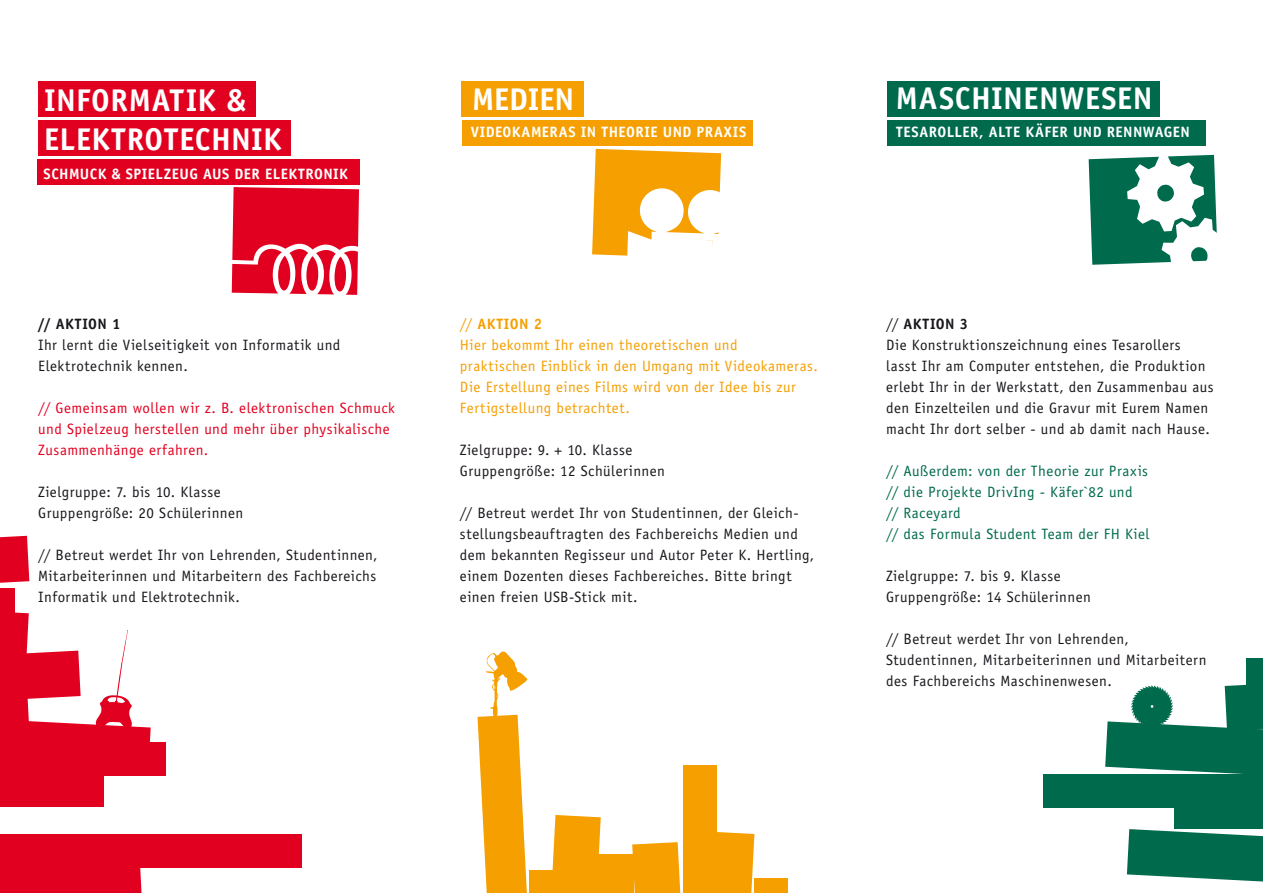
<style>
.page{position:relative;width:1263px;height:893px;background:#fff}
.page>*{position:absolute;margin:0;border:0;box-sizing:border-box;transform-origin:0 0}
.t1{font:700 31.5px "Officina Sans Std";letter-spacing:.015em;color:#fff}
.t2{font:15px/21px "Officina Sans Std";letter-spacing:.03em;color:#1a171c}
.t3{font:15px/21px "Officina Sans Std";letter-spacing:.03em;color:#f59f00}
.t4{font:15px/21px "Officina Sans Std";letter-spacing:.03em;color:#e20020}
.t5{font:15px/21px "Officina Sans Std";letter-spacing:.03em;color:#006a4d}
.t6{font:700 15px "Officina Sans Std";letter-spacing:.03em;color:#fff}
.t7{font:700 15px "Officina Sans Std";color:#1a171c}
.s1{font-weight:700}
</style>
<div class="page">
<div style="left:38px;top:81px;width:218px;height:35px;background:#e20020"></div>
<div style="left:38px;top:120px;width:253px;height:36px;background:#e20020"></div>
<svg style="left:592px;top:149px;width:130px;height:107px"></svg>
<div style="left:645px;top:193px;width:33px;height:34px;background:#fff;border-radius:50%"></div>
<div style="left:696px;top:199px;width:33px;height:33px;background:#fff;border-radius:50%"></div>
<div style="left:631px;top:236px;width:9px;height:25px;background:#fff"></div>
<svg style="left:231px;top:187px;width:128px;height:108px"></svg>
<div style="left:0;top:834px;width:302px;height:34px;background:#e20020"></div>
<div style="left:0;top:742px;width:166px;height:34px;background:#e20020"></div>
<svg style="left:1089px;top:155px;width:128px;height:110px"></svg>
<div style="left:1043px;top:774px;width:220px;height:34px;background:#006a4d"></div>
<div style="left:1246px;top:658px;width:17px;height:33px;background:#006a4d"></div>
<div style="left:717px;top:832px;width:37px;height:61px;background:#f59f00"></div>
<div style="left:754px;top:879px;width:34px;height:14px;background:#f59f00"></div>
<div style="left:683px;top:765px;width:34px;height:128px;background:#f59f00"></div>
<svg style="left:632px;top:842px;width:48px;height:51px"></svg>
<svg style="left:1127px;top:829px;width:136px;height:52px"></svg>
<div style="left:1174px;top:795px;width:89px;height:34px;background:#006a4d"></div>
<div style="left:0;top:773px;width:103px;height:34px;background:#e20020"></div>
<div style="left:0;top:868px;width:142px;height:25px;background:#e20020"></div>
<div style="left:0;top:588px;width:14px;height:34px;background:#e20020"></div>
<svg style="left:0;top:536px;width:29px;height:47px"></svg>
<svg style="left:552px;top:815px;width:49px;height:78px"></svg>
<div style="left:581px;top:855px;width:53px;height:38px;background:#f59f00"></div>
<div style="left:529px;top:870px;width:34px;height:23px;background:#f59f00"></div>
<svg style="left:477px;top:652px;width:50px;height:241px"></svg>
<svg style="left:1105px;top:684px;width:158px;height:90px"></svg>
<svg style="left:0;top:612px;width:151px;height:130px"></svg>
<div style="left:37px;top:160px;width:323px;height:25px;background:#e20020"></div>
<div style="left:461px;top:81px;width:123px;height:35px;background:#f59f00"></div>
<div style="left:462px;top:120px;width:291px;height:26px;background:#f59f00"></div>
<div style="left:887px;top:81px;width:272px;height:36px;background:#006a4d"></div>
<div style="left:888px;top:121px;width:318px;height:25px;background:#006a4d"></div>
<h1 class="t1" style="left:44px;top:81px;width:143px">INFORMATIK</h1>
<h1 class="t1" style="left:227px;top:81px;width:21px">&amp;</h1>
<h1 class="t1" style="left:44px;top:120px;width:33px">ELEKTR</h1>
<h1 class="t1" style="left:145px;top:120px;width:37px">OTECH</h1>
<h1 class="t1" style="left:231px;top:120px;width:36px">NIK</h1>
<p class="t6" style="left:44px;top:164px;width:200px">SCH MUCK &amp; SPIELZEUG AUS DER</p>
<p class="t6" style="left:265px;top:164px;width:17px">ELEKTR</p>
<p class="t6" style="left:314px;top:164px;width:28px">ONIK</p>
<p class="t7" style="left:38px;top:314px;width:84px">// AKTION 1</p>
<p class="t2" style="left:38px;top:334px;width:304px">Ihr lernt die Vielseitigkeit von Informatik und<br>Elektrotechnik kennen.</p>
<p class="t4" style="left:38px;top:397px;width:358px">// Gemeinsam wollen wir z. B. elektronischen Schmuck und Spielzeug herstellen und mehr über physikalische<br>Zusammenhänge erfahren.</p>
<p class="t2" style="left:38px;top:481px;width:206px">Zielgruppe: 7. bis 10. Klasse<br>Gruppengröße: 20 Schülerinnen</p>
<p class="t2" style="left:38px;top:544px;width:341px;text-align:justify">// Betreut werdet Ihr von Lehrenden, Studentinnen, Mitarbeiterinnen und Mitarbeitern des Fachbereichs Informatik und Elektrotechnik.</p>
<h1 class="t1" style="left:472px;top:79px;width:38px">MEDIE</h1>
<h1 class="t1" style="left:554px;top:79px;width:21px">N</h1>
<p class="t6" style="left:471px;top:122px;width:270px">VIDEOKAM ERAS IN THEORIE UN D PRAXIS</p>
<p class="t3" style="left:460px;top:313px;width:360px">// <span class="s1">AKTION 2<br></span>Hier bekommt Ihr einen theoretischen und<br>praktischen Einblick in den Umgang mit Videokameras.<br>Die Erstellung eines Films wird von der Idee bis zur Fertigstellung betrachtet.</p>
<p class="t2" style="left:460px;top:439px;width:206px">Zielgruppe: 9. + 10. Klasse<br>Gruppengröße: 12 Schülerinnen</p>
<p class="t2" style="left:460px;top:502px;width:356px">// Betreut werdet Ihr von Studentinnen, der Gleich&shy;stellungsbeauftragten des Fachbereichs Medien und dem bekannten Regisseur und Autor Peter K. Hertling, einem Dozenten dieses Fachbereiches. Bitte bringt einen freien USB-Stick mit.</p>
<h1 class="t1" style="left:896px;top:78px;width:60px">MASCHI</h1>
<h1 class="t1" style="left:1003px;top:78px;width:75px">NENWESE</h1>
<h1 class="t1" style="left:1133px;top:78px;width:21px">N</h1>
<p class="t6" style="left:896px;top:123px;width:60px">TESAROLLER</p>
<p class="t6" style="left:979px;top:123px;width:27px">, ALTE</p>
<p class="t6" style="left:1025px;top:123px;width:28px">KÄFER</p>
<p class="t6" style="left:1073px;top:123px;width:118px">UND RENNWAGEN</p>
<p class="t2" style="left:886px;top:313px;width:329px">// <span class="s1">AKTION 3<br></span>Die Konstruktionszeichnung eines Tesarollers lasst Ihr am Computer entstehen, die Produktion erlebt Ihr in der Werkstatt, den Zusammenbau aus den Einzelteilen und die Gravur mit Eurem Namen macht Ihr dort selber - und ab damit nach Hause.</p>
<p class="t5" style="left:886px;top:460px;width:265px">// Außerdem: von der Theorie zur Praxis // die Projekte DrivIng - Käfer`82 und<br>// Raceyard<br>// das Formula Student Team der FH Kiel</p>
<p class="t2" style="left:886px;top:565px;width:206px">Zielgruppe: 7. bis 9. Klasse<br>Gruppengröße: 14 Schülerinnen</p>
<p class="t2" style="left:886px;top:628px;width:322px">// Betreut werdet Ihr von Lehrenden,<br>Studentinnen, Mitarbeiterinnen und Mitarbeitern des Fachbereichs Maschinenwesen.</p>
</div>
